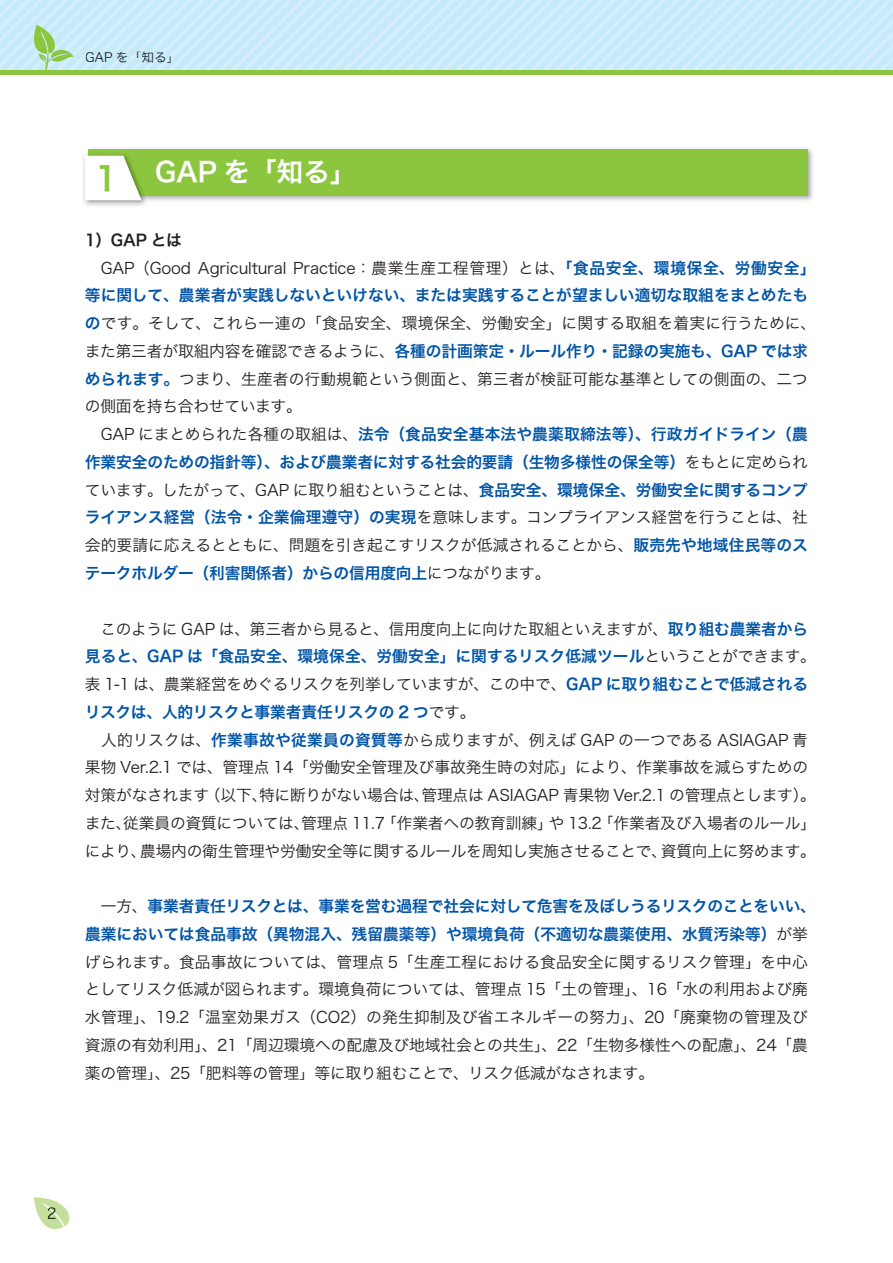
<style>
.page{position:relative;width:893px;height:1263px;background:#fff}
.page>*{position:absolute;margin:0;border:0;box-sizing:border-box;transform-origin:0 0}
.t1{font:27px "Hira Kaku Pro W6";color:#fff}
.t2{font:15.75px/27.8px "Hira Kaku Pro W3";letter-spacing:-.01em;color:#231f20}
.t3{font:15.75px/27.8px "Hira Kaku Pro W6";letter-spacing:-.005em;color:#0154a6}
.t4{font:15.75px "Hira Kaku Pro W3";letter-spacing:.015em;color:#231f20}
.t5{font:15.75px "Hira Kaku Pro W6";color:#231f20}
.t6{font:15px "Hira Kaku Pro W3";color:#231f20}
.t7{font:12.75px "Hira Kaku Pro W3";color:#101a21}
.s1{font-size:33px;color:#8bc63e}
.s2{font-family:"Hira Kaku Pro W6";color:#0154a6}
.s3{font-family:"Hira Kaku Pro W3";color:#231f20}
</style>
<div class="page">
<hr style="left:0;top:70px;width:893px;height:4px;background:#8bc63e">
<svg style="left:34px;top:1197px;width:36px;height:32px"></svg>
<svg style="left:0;top:0;width:893px;height:70px;background:#caebf8"></svg>
<img style="left:92px;top:148px;width:721px;height:53px">
<div style="left:88px;top:149px;width:720px;height:47px;background:#8bc63e"></div>
<img style="left:85px;top:152px;width:63px;height:51px">
<img style="left:88px;top:152px;width:60px;height:44px">
<svg style="left:85px;top:156px;width:57px;height:44px"></svg>
<p class="t7" style="left:85px;top:46px;width:96px">GAP を「知る」</p>
<h1 class="t1" style="left:95px;top:148px;width:264px"><span class="s1">1</span> GAP を「知る」</h1>
<p class="t5" style="left:85px;top:226px;width:99px">1）GAP とは</p>
<p class="t2" style="left:85px;top:253px;width:732px">　GAP（Good Agricultural Practice：農業生産工程管理）とは、<span class="s2">「食品安全、環境保全、労働安全」</span></p>
<p class="t3" style="left:85px;top:281px;width:725px">等に関して、農業者が実践しないといけない、または実践することが望ましい適切な取組をまとめたも</p>
<p class="t4" style="left:85px;top:309px;width:733px"><span class="s2">の</span>です。そして、これら一連の「食品安全、環境保全、労働安全」に関する取組を着実に行うために、</p>
<p class="t3" style="left:85px;top:336px;width:725px"><span class="s3">また第三者が取組内容を確認できるように、</span>各種の計画策定・ルール作り・記録の実施も、GAP では求</p>
<p class="t2" style="left:85px;top:364px;width:725px"><span class="s2">められます。</span>つまり、生産者の行動規範という側面と、第三者が検証可能な基準としての側面の、二つの側面を持ち合わせています。</p>
<p class="t3" style="left:85px;top:420px;width:724px"><span class="s3">　GAP にまとめられた各種の取組は、</span>法令（食品安全基本法や農薬取締法等）、行政ガイドライン（農作業安全のための指針等）、および農業者に対する社会的要請（生物多様性の保全等）<span class="s3">をもとに定められ</span></p>
<p class="t2" style="left:85px;top:475px;width:725px;text-align:justify">ています。したがって、GAP に取り組むということは、<span class="s2">食品安全、環境保全、労働安全に関するコンプライアンス経営（法令・企業倫理遵守）の実現</span>を意味します。コンプライアンス経営を行うことは、社会的要請に応えるとともに、問題を引き起こすリスクが低減されることから、<span class="s2">販売先や地域住民等のス</span></p>
<p class="t3" style="left:85px;top:558px;width:467px">テークホルダー（利害関係者）からの信用度向上<span class="s3">につながります。</span></p>
<p class="t2" style="left:85px;top:614px;width:725px">　このように GAP は、第三者から見ると、信用度向上に向けた取組といえますが、<span class="s2">取り組む農業者から</span></p>
<p class="t3" style="left:85px;top:642px;width:732px">見ると、GAP は「食品安全、環境保全、労働安全」に関するリスク低減ツール<span class="s3">ということができます。</span></p>
<p class="t2" style="left:85px;top:669px;width:725px">表 1-1 は、農業経営をめぐるリスクを列挙していますが、この中で、<span class="s2">GAP に取り組むことで低減される</span></p>
<p class="t3" style="left:85px;top:697px;width:392px">リスクは、人的リスクと事業者責任リスクの 2 つ<span class="s3">です。</span></p>
<p class="t2" style="left:85px;top:725px;width:733px">　人的リスクは、<span class="s2">作業事故や従業員の資質等</span>から成りますが、例えば GAP の一つである ASIAGAP 青果物 Ver.2.1 では、管理点 14「労働安全管理及び事故発生時の対応」により、作業事故を減らすための対策がなされます（以下、特に断りがない場合は、管理点は ASIAGAP 青果物 Ver.2.1 の管理点とします）。また、従業員の資質については、管理点 11.7「作業者への教育訓練」や 13.2「作業者及び入場者のルール」により、農場内の衛生管理や労働安全等に関するルールを周知し実施させることで、資質向上に努めます。</p>
<p class="t3" style="left:85px;top:891px;width:732px"><span class="s3">　一方、</span>事業者責任リスクとは、事業を営む過程で社会に対して危害を及ぼしうるリスクのことをいい、農業においては食品事故（異物混入、残留農薬等）や環境負荷（不適切な農薬使用、水質汚染等）<span class="s3">が挙</span></p>
<p class="t2" style="left:85px;top:947px;width:725px;text-align:justify">げられます。食品事故については、管理点 5「生産工程における食品安全に関するリスク管理」を中心としてリスク低減が図られます。環境負荷については、管理点 15「土の管理」、16「水の利用および廃水管理」、19.2「温室効果ガス（CO2）の発生抑制及び省エネルギーの努力」、20「廃棄物の管理及び資源の有効利用」、21「周辺環境への配慮及び地域社会との共生」、22「生物多様性への配慮」、24「農薬の管理」、25「肥料等の管理」等に取り組むことで、リスク低減がなされます。　</p>
<p class="t6" style="left:47px;top:1200px;width:11px">2</p>
</div>
